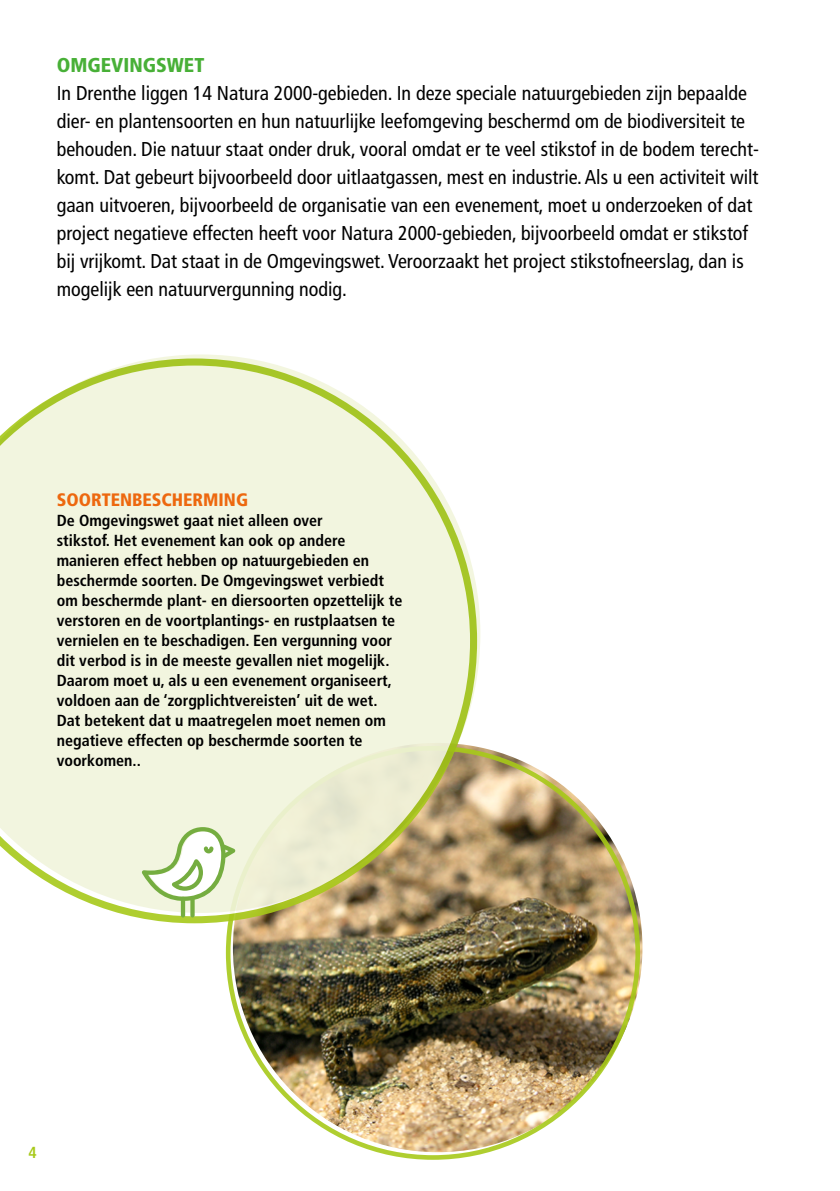
<style>
.page{position:relative;width:840px;height:1191px;background:#fff}
.page>*{position:absolute;margin:0;border:0;box-sizing:border-box;transform-origin:0 0}
.t1{font:condensed 20px/28px "Frutiger LT Std";color:#000}
.Tussenkop{font:900 condensed 20px "Frutiger LT Std";color:#48b037}
.Kaderkop{font:900 condensed 18px "Frutiger LT Std";color:#ed680f}
.kadertekst{font:700 condensed 16px/20px "Frutiger LT Std";color:#000}
.t2{font:700 condensed 16px "Frutiger LT Std";color:#a7c919}
</style>
<div class="page">
<img style="left:233px;top:743px;width:409px;height:409px;border-radius:205px">
<svg style="left:0;top:354px;width:480px;height:559px;background:#eceed4"></svg>
<svg style="left:142px;top:827px;width:93px;height:90px"></svg>
<h2 class="Tussenkop" style="left:57px;top:53px;width:149px">OMGEVINGSWET</h2>
<p class="t1" style="left:57px;top:79px;width:703px">In Drenthe liggen 14 Natura 2000-gebieden. In deze speciale natuurgebieden zijn bepaalde dier- en plantensoorten en hun natuurlijke leefomgeving beschermd om de biodiversiteit te behouden. Die natuur staat onder druk, vooral omdat er te veel stikstof in de bodem terecht&shy;komt. Dat gebeurt bijvoorbeeld door uitlaatgassen, mest en industrie. Als u een activiteit wilt gaan uitvoeren, bijvoorbeeld de organisatie van een evenement, moet u onderzoeken of dat project negatieve effecten heeft voor Natura 2000-gebieden, bijvoorbeeld omdat er stikstof bij vrijkomt. Dat staat in de Omgevingswet. Veroorzaakt het project stikstofneerslag, dan is mogelijk een natuurvergunning nodig.</p>
<h3 class="Kaderkop" style="left:57px;top:489px;width:193px">SOORTENBESCHERMING</h3>
<h4 class="kadertekst" style="left:57px;top:511px;width:347px">De Omgevingswet gaat niet alleen over<br>stikstof. Het evenement kan ook op andere manieren effect hebben op natuurgebieden en beschermde soorten. De Omgevingswet verbiedt om beschermde plant- en diersoorten opzettelijk te verstoren en de voortplantings- en rustplaatsen te vernielen en te beschadigen. Een vergunning voor dit verbod is in de meeste gevallen niet mogelijk.<br>Daarom moet u, als u een evenement organiseert, voldoen aan de ‘zorgplichtvereisten’ uit de wet.<br>Dat betekent dat u maatregelen moet nemen om negatieve effecten op beschermde soorten te voorkomen..</h4>
<p class="t2" style="left:28px;top:1142px;width:10px">4</p>
</div>
